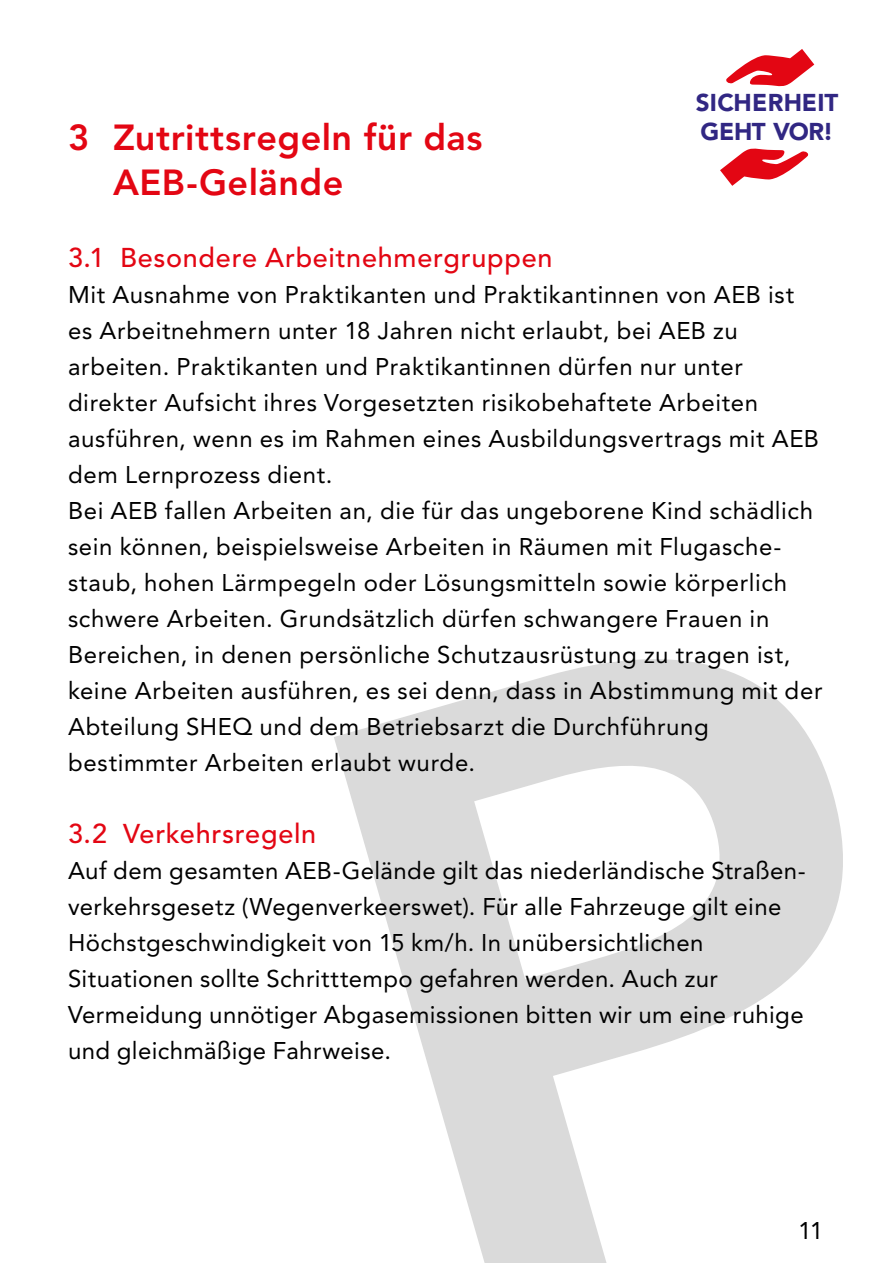
<style>
.page{position:relative;width:893px;height:1263px;background:#fff}
.page>*{position:absolute;margin:0;border:0;box-sizing:border-box;transform-origin:0 0}
.t1{font:800 36px/45px "Avenir";letter-spacing:.015em;color:#e30613}
.t2{font:500 27px "Avenir";letter-spacing:.03em;color:#e30613}
.t3{font:900 24.3px/29.1px "Avenir";letter-spacing:-.01em;color:#312783}
.t4{font:24px/36px "Avenir";letter-spacing:.025em;color:#000}
</style>
<div class="page">
<svg style="left:334px;top:659px;width:509px;height:604px"></svg>
<svg style="left:726px;top:49px;width:88px;height:38px"></svg>
<svg style="left:720px;top:148px;width:89px;height:38px"></svg>
<h1 class="t1" style="left:113px;top:115px;width:371px;text-indent:-45px">3 Zutrittsregeln für das<br>AEB-Gelände</h1>
<p class="t3" style="left:696px;top:87px;width:144px">SICHERHEIT<br>GEHT VOR!</p>
<p class="t2" style="left:68px;top:242px;width:486px">3.1 Besondere Arbeitnehmergruppen</p>
<p class="t4" style="left:68px;top:277px;width:756px">Mit Ausnahme von Praktikanten und Praktikantinnen von AEB ist es Arbeitnehmern unter 18 Jahren nicht erlaubt, bei AEB zu arbeiten. Praktikanten und Praktikantinnen dürfen nur unter direkter Aufsicht ihres Vorgesetzten risikobehaftete Arbeiten ausführen, wenn es im Rahmen eines Ausbildungsvertrags mit AEB dem Lernprozess dient.<br>Bei AEB fallen Arbeiten an, die für das ungeborene Kind schädlich sein können, beispielsweise Arbeiten in Räumen mit Flugasche&shy;staub, hohen Lärmpegeln oder Lösungsmitteln sowie körperlich schwere Arbeiten. Grundsätzlich dürfen schwangere Frauen in Bereichen, in denen persönliche Schutzausrüstung zu tragen ist, keine Arbeiten ausführen, es sei denn, dass in Abstimmung mit der Abteilung SHEQ und dem Betriebsarzt die Durchführung bestimmter Arbeiten erlaubt wurde.</p>
<p class="t2" style="left:68px;top:818px;width:250px">3.2 Verkehrsregeln</p>
<p class="t4" style="left:68px;top:853px;width:737px">Auf dem gesamten AEB-Gelände gilt das niederländische Straßen&shy;verkehrsgesetz (Wegenverkeerswet). Für alle Fahrzeuge gilt eine Höchstgeschwindigkeit von 15 km/h. In unübersichtlichen Situationen sollte Schritttempo gefahren werden. Auch zur Vermeidung unnötiger Abgasemissionen bitten wir um eine ruhige und gleichmäßige Fahrweise.</p>
<p class="t4" style="left:798px;top:1213px;width:27px">11</p>
</div>
